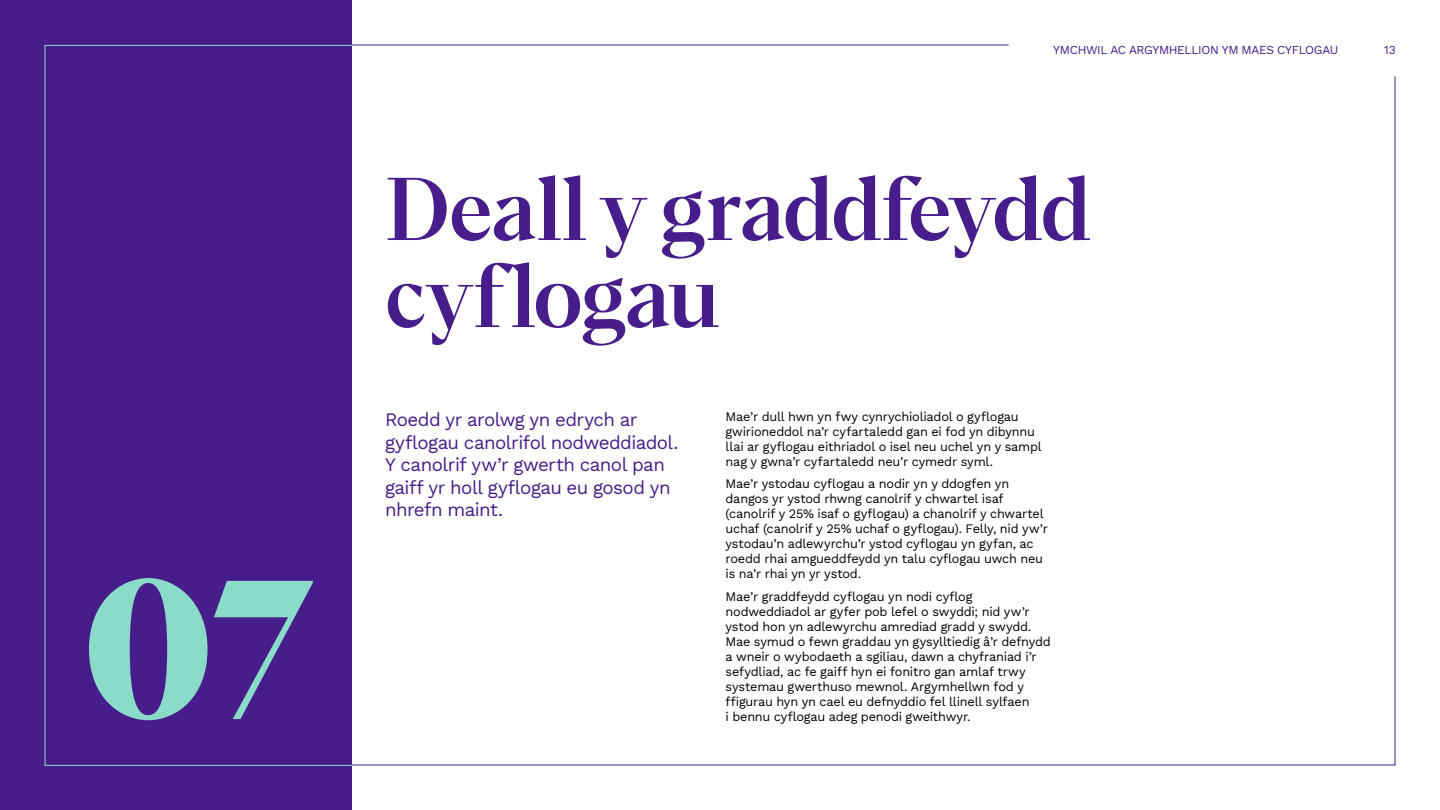
<style>
.page{position:relative;width:1440px;height:810px;background:#fff}
.page>*{position:absolute;margin:0;border:0;box-sizing:border-box;transform-origin:0 0}
.t1{font:900 195px "Para Supreme";color:#8adbc8}
.t2{font:500 87px/87px "Para Supreme";letter-spacing:-.025em;color:#461d8b}
.t3{font:18.75px/22.5px "Work Sans";letter-spacing:-.03em;color:#461d8b}
.t4{font:12.75px/15px "Work Sans";letter-spacing:-.015em;color:#000}
.t5{font:12px "Work Sans";letter-spacing:-.03em;color:#461d8b}
</style>
<div class="page">
<hr style="left:352px;top:45px;width:657px;height:1px;background:#461d8b">
<div style="left:0;top:0;width:352px;height:810px;background:#461d8b"></div>
<h1 class="t1" style="left:82px;top:504px;width:235px">07</h1>
<p class="t5" style="left:1053px;top:41px;width:287px">YMCHWIL AC ARGYMHELLION YM MAES CYFLOGAU</p>
<p class="t5" style="left:1384px;top:41px;width:13px">13</p>
<h2 class="t2" style="left:385px;top:161px;width:708px">Deall y graddfeydd cyflogau</h2>
<h3 class="t3" style="left:385px;top:408px;width:295px">Roedd yr arolwg yn edrych ar gyflogau canolrifol nodweddiadol.<br>Y canolrif yw’r gwerth canol pan gaiff yr holl gyflogau eu gosod yn nhrefn maint.</h3>
<p class="t4" style="left:726px;top:408px;width:318px">Mae’r dull hwn yn fwy cynrychioliadol o gyflogau gwirioneddol na’r cyfartaledd gan ei fod yn dibynnu llai ar gyflogau eithriadol o isel neu uchel yn y sampl nag y gwna’r cyfartaledd neu’r cymedr syml.</p>
<p class="t4" style="left:726px;top:476px;width:324px">Mae’r ystodau cyflogau a nodir yn y ddogfen yn dangos yr ystod rhwng canolrif y chwartel isaf (canolrif y 25% isaf o gyflogau) a chanolrif y chwartel uchaf (canolrif y 25% uchaf o gyflogau). Felly, nid yw’r ystodau’n adlewyrchu’r ystod cyflogau yn gyfan, ac roedd rhai amgueddfeydd yn talu cyflogau uwch neu is na’r rhai yn yr ystod.</p>
<p class="t4" style="left:726px;top:588px;width:327px">Mae’r graddfeydd cyflogau yn nodi cyflog nodweddiadol ar gyfer pob lefel o swyddi; nid yw’r ystod hon yn adlewyrchu amrediad gradd y swydd.<br>Mae symud o fewn graddau yn gysylltiedig â’r defnydd a wneir o wybodaeth a sgiliau, dawn a chyfraniad i’r sefydliad, ac fe gaiff hyn ei fonitro gan amlaf trwy systemau gwerthuso mewnol. Argymhellwn fod y ffigurau hyn yn cael eu defnyddio fel llinell sylfaen<br>i bennu cyflogau adeg penodi gweithwyr.</p>
</div>
